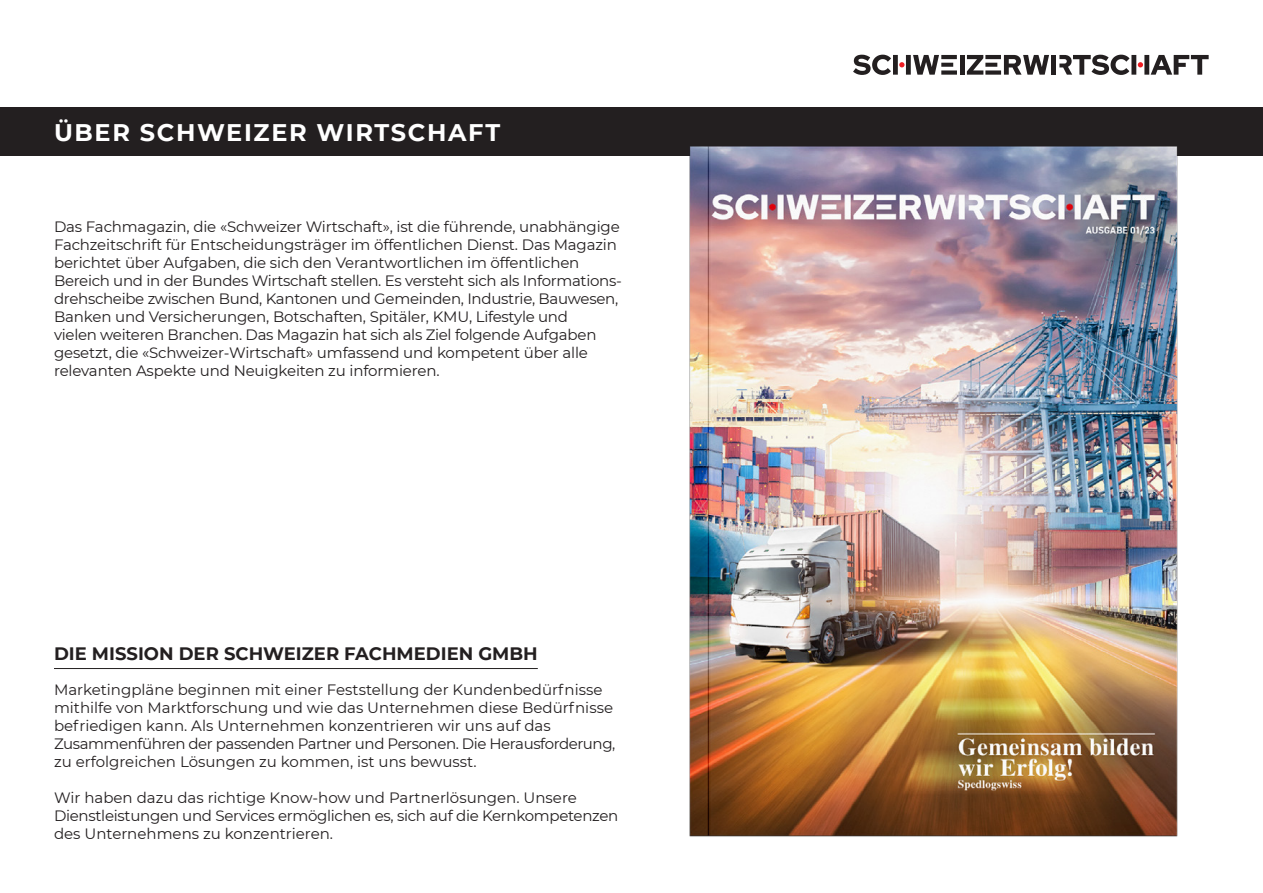
<style>
.page{position:relative;width:1263px;height:893px;background:#fff}
.page>*{position:absolute;margin:0;border:0;box-sizing:border-box;transform-origin:0 0}
.t1{font:700 24px "Montserrat";letter-spacing:.07em;color:#fff}
.t2{font:700 18px "Montserrat";color:#231f20}
.t3{font:15px/18px "Montserrat";letter-spacing:-.01em;color:#231f20}
</style>
<div class="page">
<hr style="left:54px;top:668px;width:484px;height:1px;background:#231f20">
<div style="left:0;top:107px;width:1263px;height:49px;background:#231f20"></div>
<img style="left:689px;top:55px;width:520px;height:782px">
<div style="left:960px;top:55px;width:5px;height:20px;background:#231f20"></div>
<div style="left:1051px;top:55px;width:5px;height:20px;background:#231f20"></div>
<svg style="left:967px;top:55px;width:82px;height:20px"></svg>
<svg style="left:1059px;top:55px;width:149px;height:20px"></svg>
<svg style="left:853px;top:55px;width:104px;height:20px"></svg>
<h1 class="t1" style="left:54px;top:115px;width:448px">ÜBER SCHWEIZER WIRTSCHAFT</h1>
<p class="t3" style="left:54px;top:217px;width:569px">Das Fachmagazin, die «Schweizer Wirtschaft», ist die führende, unabhängige Fachzeitschrift für Entscheidungsträger im öffentlichen Dienst. Das Magazin berichtet über Aufgaben, die sich den Verantwortlichen im öffentlichen Bereich und in der Bundes Wirtschaft stellen. Es versteht sich als Informations&shy;drehscheibe zwischen Bund, Kantonen und Gemeinden, Industrie, Bauwesen, Banken und Versicherungen, Botschaften, Spitäler, KMU, Lifestyle und<br>vielen weiteren Branchen. Das Magazin hat sich als Ziel folgende Aufgaben gesetzt, die «Schweizer-Wirtschaft» umfassend und kompetent über alle relevanten Aspekte und Neuigkeiten zu informieren.</p>
<p class="t2" style="left:54px;top:640px;width:485px">DIE MISSION DER SCHWEIZER FACHMEDIEN GMBH</p>
<p class="t3" style="left:54px;top:680px;width:563px">Marketingpläne beginnen mit einer Feststellung der Kundenbedürfnisse mithilfe von Marktforschung und wie das Unternehmen diese Bedürfnisse befriedigen kann. Als Unternehmen konzentrieren wir uns auf das Zusammenführen der passenden Partner und Personen. Die Herausforderung, zu erfolgreichen Lösungen zu kommen, ist uns bewusst.</p>
<p class="t3" style="left:54px;top:788px;width:566px">Wir haben dazu das richtige Know-how und Partnerlösungen. Unsere<br>Dienstleistungen und Services ermöglichen es, sich auf die Kernkompetenzen des Unternehmens zu konzentrieren.</p>
</div>
